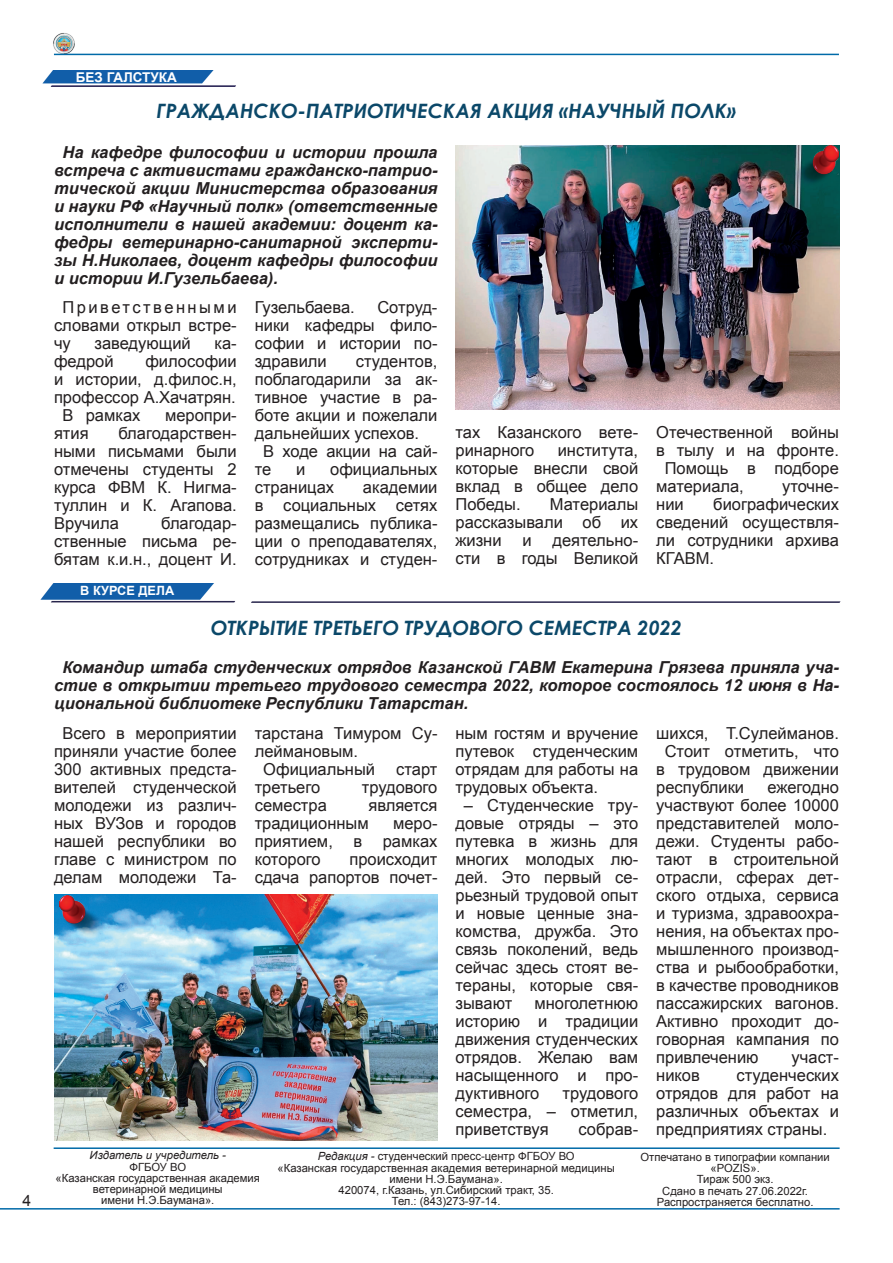
<style>
.page{position:relative;width:893px;height:1263px;background:#fff}
.page>*{position:absolute;margin:0;border:0;box-sizing:border-box;transform-origin:0 0}
.t1{font:italic 700 19.8px "Century Gothic";color:#0b4869}
.t2{font:16.5px/18px "Arial";color:#231f20;text-align:justify}
.t3{font:italic 700 16.5px/18px "Arial";color:#231f20;text-align:justify}
.t4{font:15.75px "Arial";color:#231f20}
.t5{font:700 13.5px "Arial";color:#fff}
.t6{font:700 12.75px "Arial";color:#fff}
.t7{font:11.25px/11.2px "Arial";color:#231f20;text-align:center}
.t8{font:italic 11.25px "Arial";color:#231f20}
.s1{font-style:italic}
</style>
<div class="page">
<img style="left:54px;top:894px;width:383px;height:246px">
<img style="left:455px;top:146px;width:385px;height:263px">
<hr style="left:0;top:1208px;width:840px;height:1px;background:#006aa8">
<img style="left:40px;top:583px;width:174px;height:17px">
<hr style="left:51px;top:601px;width:184px;height:1px;background:#28254c">
<img style="left:53px;top:33px;width:24px;height:21px">
<hr style="left:54px;top:54px;width:785px;height:1px;background:#006aa8">
<hr style="left:251px;top:601px;width:589px;height:2px;background:#28254c">
<img style="left:60px;top:895px;width:46px;height:43px">
<hr style="left:54px;top:1147px;width:786px;height:2px;background:#006aa8">
<img style="left:791px;top:146px;width:48px;height:42px">
<img style="left:42px;top:70px;width:172px;height:14px">
<hr style="left:51px;top:85px;width:185px;height:2px;background:#1c174b">
<p class="t4" style="left:23px;top:1190px;width:10px">4</p>
<p class="t5" style="left:76px;top:68px;width:103px">БЕЗ ГАЛСТУКА</p>
<p class="t1" style="left:157px;top:95px;width:581px">ГРАЖДАНСКО-ПАТРИОТИЧЕСКАЯ АКЦИЯ «НАУЧНЫЙ ПОЛК»</p>
<p class="t3" style="left:54px;top:143px;width:385px;text-indent:8px">На кафедре философии и истории прошла встреча с активистами гражданско-патрио&shy;тической акции Министерства образования и науки РФ «Научный полк» (ответственные исполнители в нашей академии: доцент ка&shy;федры ветеринарно-санитарной эксперти&shy;зы Н.Николаев, доцент кафедры философии и истории И.Гузельбаева).</p>
<p class="t2" style="left:54px;top:298px;width:184px;text-indent:8px">Приветственными словами открыл встре&shy;чу</p>
<p class="t2" style="left:255px;top:298px;width:102px">Гузельбаева.</p>
<p class="t2" style="left:255px;top:298px;width:184px;text-indent:123px">Сотруд&shy;ники кафедры фило&shy;софии и истории по&shy;здравили</p>
<p class="t2" style="left:94px;top:334px;width:98px">заведующий</p>
<p class="t2" style="left:214px;top:334px;width:24px">ка-</p>
<p class="t2" style="left:54px;top:352px;width:61px">федрой</p>
<p class="t2" style="left:145px;top:352px;width:93px">философии</p>
<p class="t2" style="left:54px;top:370px;width:184px">и истории, д.филос.н,</p>
<p class="t2" style="left:54px;top:388px;width:183px">профессор А.Хачатрян.</p>
<p class="t2" style="left:63px;top:406px;width:79px">В рамках</p>
<p class="t2" style="left:165px;top:406px;width:73px">меропри-</p>
<p class="t2" style="left:54px;top:424px;width:36px">ятия</p>
<p class="t2" style="left:356px;top:352px;width:83px">студентов,</p>
<p class="t2" style="left:255px;top:370px;width:184px">поблагодарили за ак-</p>
<p class="t2" style="left:255px;top:388px;width:184px">тивное участие в ра-</p>
<p class="t2" style="left:255px;top:406px;width:184px">боте акции и пожелали</p>
<p class="t2" style="left:255px;top:424px;width:166px">дальнейших успехов.</p>
<p class="t2" style="left:263px;top:442px;width:176px">В ходе акции на сай-</p>
<p class="t2" style="left:255px;top:460px;width:18px">те</p>
<p class="t2" style="left:296px;top:460px;width:11px">и</p>
<p class="t2" style="left:656px;top:424px;width:184px">Отечественной войны</p>
<p class="t2" style="left:656px;top:442px;width:184px">в тылу и на фронте.</p>
<p class="t2" style="left:665px;top:460px;width:176px">Помощь в подборе</p>
<p class="t2" style="left:656px;top:478px;width:89px">материала,</p>
<p class="t2" style="left:782px;top:478px;width:58px">уточне-</p>
<p class="t2" style="left:656px;top:496px;width:29px">нии</p>
<p class="t2" style="left:455px;top:424px;width:184px">тах Казанского вете&shy;ринарного</p>
<p class="t2" style="left:54px;top:424px;width:184px;text-indent:65px">благодарствен&shy;ными письмами были отмечены студенты 2 курса ФВМ К. Нигма&shy;туллин и К. Агапова.<br>Вручила</p>
<p class="t2" style="left:455px;top:442px;width:184px;text-indent:102px">института, которые внесли свой вклад в общее дело Победы.</p>
<p class="t2" style="left:255px;top:460px;width:184px;text-indent:75px">официальных страницах</p>
<p class="t2" style="left:255px;top:478px;width:184px;text-indent:108px">академии в социальных сетях размещались публика&shy;ции о преподавателях, сотрудниках и студен-</p>
<p class="t2" style="left:656px;top:496px;width:184px;text-indent:57px">биографических сведений осуществля&shy;ли сотрудники архива КГАВМ.</p>
<p class="t2" style="left:455px;top:496px;width:184px;text-indent:94px">Материалы рассказывали об их жизни</p>
<p class="t2" style="left:54px;top:514px;width:184px;text-indent:107px">благодар&shy;ственные письма ре&shy;бятам к.и.н., доцент И.</p>
<p class="t2" style="left:455px;top:532px;width:184px;text-align:right">деятельно-<br>сти в годы Великой</p>
<p class="t2" style="left:522px;top:532px;width:11px">и</p>
<p class="t6" style="left:80px;top:582px;width:95px">В КУРСЕ ДЕЛА</p>
<p class="t1" style="left:211px;top:613px;width:472px">ОТКРЫТИЕ ТРЕТЬЕГО ТРУДОВОГО СЕМЕСТРА 2022</p>
<p class="t3" style="left:54px;top:659px;width:787px;text-indent:8px">Командир штаба студенческих отрядов Казанской ГАВМ Екатерина Грязева приняла уча&shy;стие в открытии третьего трудового семестра 2022, которое состоялось 12 июня в На&shy;циональной библиотеке Республики Татарстан.</p>
<p class="t2" style="left:54px;top:724px;width:184px;text-align:center">Всего в мероприятии приняли участие более<br>300 активных предста&shy;вителей студенческой молодежи из различ&shy;ных ВУЗов и городов нашей республики во главе с министром по делам молодежи Та-</p>
<p class="t2" style="left:255px;top:724px;width:184px">тарстана Тимуром Су-</p>
<p class="t2" style="left:656px;top:725px;width:184px">шихся, Т.Сулейманов.</p>
<p class="t2" style="left:665px;top:743px;width:176px">Стоит отметить, что</p>
<p class="t2" style="left:656px;top:761px;width:184px">в трудовом движении</p>
<p class="t2" style="left:656px;top:779px;width:89px">республики</p>
<p class="t2" style="left:455px;top:725px;width:184px">ным гостям и вручение путевок студенческим отрядам для работы на трудовых объекта.</p>
<p class="t2" style="left:455px;top:797px;width:184px;text-indent:8px">– Студенческие тру&shy;довые отряды – это путевка в жизнь для многих молодых лю&shy;дей. Это первый се&shy;рьезный трудовой опыт и новые ценные зна&shy;комства, дружба. Это связь поколений, ведь сейчас здесь стоят ве&shy;тераны, которые свя&shy;зывают</p>
<p class="t2" style="left:255px;top:742px;width:105px">леймановым.</p>
<p class="t2" style="left:263px;top:760px;width:113px">Официальный</p>
<p class="t2" style="left:396px;top:760px;width:43px">старт</p>
<p class="t2" style="left:255px;top:778px;width:67px">третьего</p>
<p class="t2" style="left:362px;top:778px;width:77px">трудового</p>
<p class="t2" style="left:255px;top:796px;width:74px">семестра</p>
<p class="t2" style="left:656px;top:779px;width:184px;text-indent:111px">ежегодно участвуют более 10000 представителей моло&shy;дежи. Студенты рабо&shy;тают в строительной отрасли, сферах дет&shy;ского отдыха, сервиса и туризма, здравоохра&shy;нения, на объектах про&shy;мышленного производ&shy;ства и рыбообработки, в качестве проводников пассажирских вагонов.<br>Активно проходит до&shy;говорная кампания по привлечению</p>
<p class="t2" style="left:255px;top:796px;width:184px;text-indent:114px">является традиционным</p>
<p class="t2" style="left:255px;top:815px;width:184px;text-indent:138px">меро&shy;приятием, в рамках которого</p>
<p class="t2" style="left:255px;top:851px;width:184px;text-align:right">происходит<br>сдача рапортов почет-</p>
<p class="t2" style="left:455px;top:995px;width:184px;text-indent:79px">многолетнюю историю и традиции движения студенческих отрядов. Желаю вам насыщенного и про&shy;дуктивного</p>
<p class="t2" style="left:792px;top:1049px;width:49px">участ-</p>
<p class="t2" style="left:656px;top:1067px;width:184px;text-indent:80px">студенческих отрядов для работ на различных объектах и предприятиях страны.</p>
<p class="t2" style="left:656px;top:1067px;width:45px">ников</p>
<p class="t2" style="left:455px;top:1085px;width:184px;text-indent:107px">трудового семестра, – отметил, приветствуя</p>
<p class="t2" style="left:579px;top:1121px;width:61px">собрав-</p>
<p class="t8" style="left:90px;top:1148px;width:138px">Издатель и учредитель -</p>
<p class="t7" style="left:56px;top:1161px;width:206px">ФГБОУ ВО<br>«Казанская государственная академия ветеринарной медицины<br>имени Н.Э.Баумана».</p>
<p class="t7" style="left:278px;top:1151px;width:339px"><span class="s1">Редакция -</span> студенческий пресс-центр ФГБОУ ВО<br>«Казанская государственная академия ветеринарной медицины имени Н.Э.Баумана».<br>420074, г.Казань, ул.Сибирский тракт, 35.<br>Тел.: (843)273-97-14.</p>
<p class="t7" style="left:640px;top:1151px;width:191px">Отпечатано в типографии компании «POZIS».<br>Тираж 500 экз.<br>Сдано в печать 27.06.2022г.<br>Распространяется бесплатно.</p>
</div>
